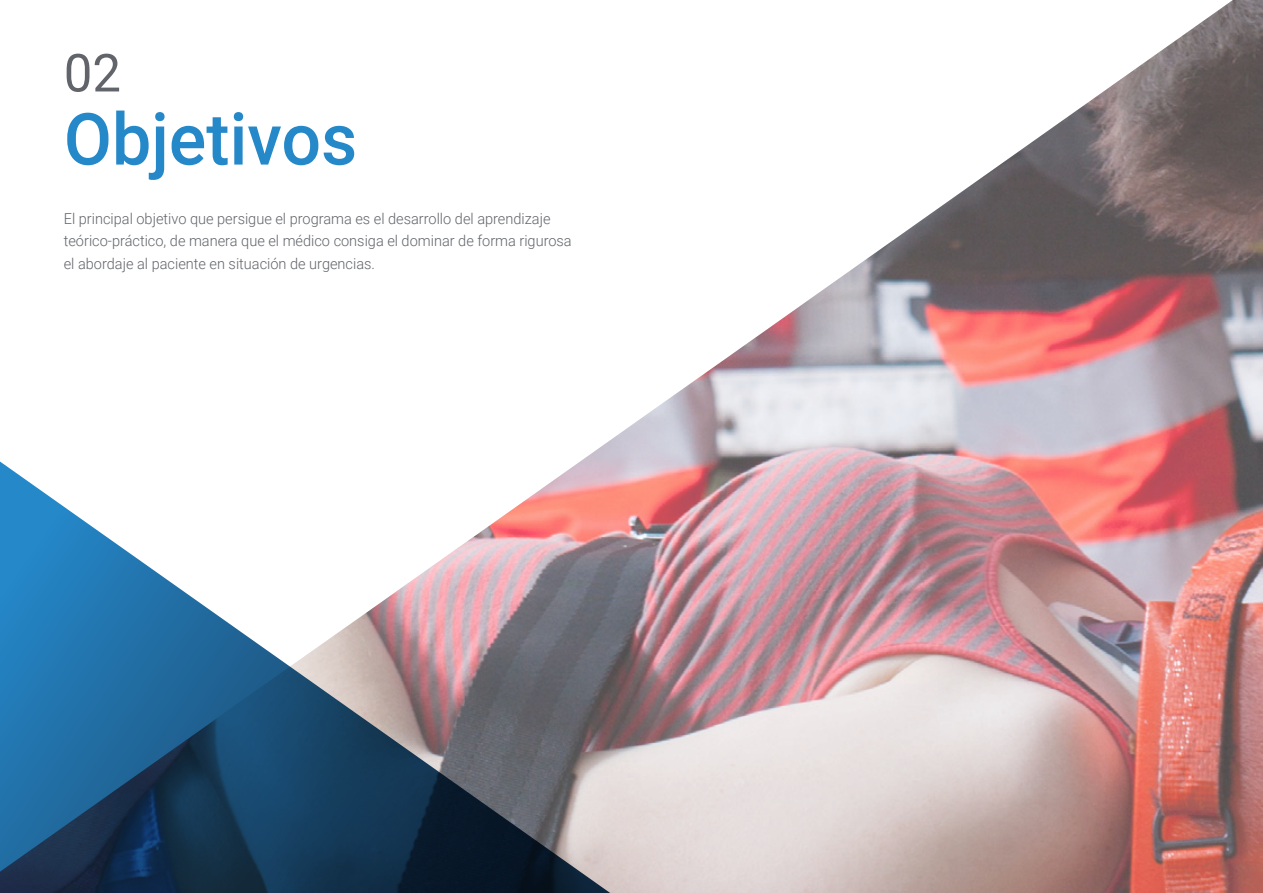
<style>
.page{position:relative;width:1263px;height:893px;background:#fff}
.page>*{position:absolute;margin:0;border:0;box-sizing:border-box;transform-origin:0 0}
.t1{font:500 72px "Roboto";color:#2488c9}
.t2{font:52.5px "Roboto";color:#61646a}
.t3{font:300 15px/22.5px "Roboto";color:#61646a}
</style>
<div class="page">
<img style="left:602px;top:0;width:661px;height:893px">
<svg style="left:0;top:446px;width:640px;height:447px"></svg>
<h2 class="t2" style="left:64px;top:36px;width:59px">02</h2>
<h1 class="t1" style="left:64px;top:89px;width:295px">Objetivos</h1>
<p class="t3" style="left:64px;top:207px;width:509px">El principal objetivo que persigue el programa es el desarrollo del aprendizaje teórico-práctico, de manera que el médico consiga el dominar de forma rigurosa el abordaje al paciente en situación de urgencias.</p>
</div>
